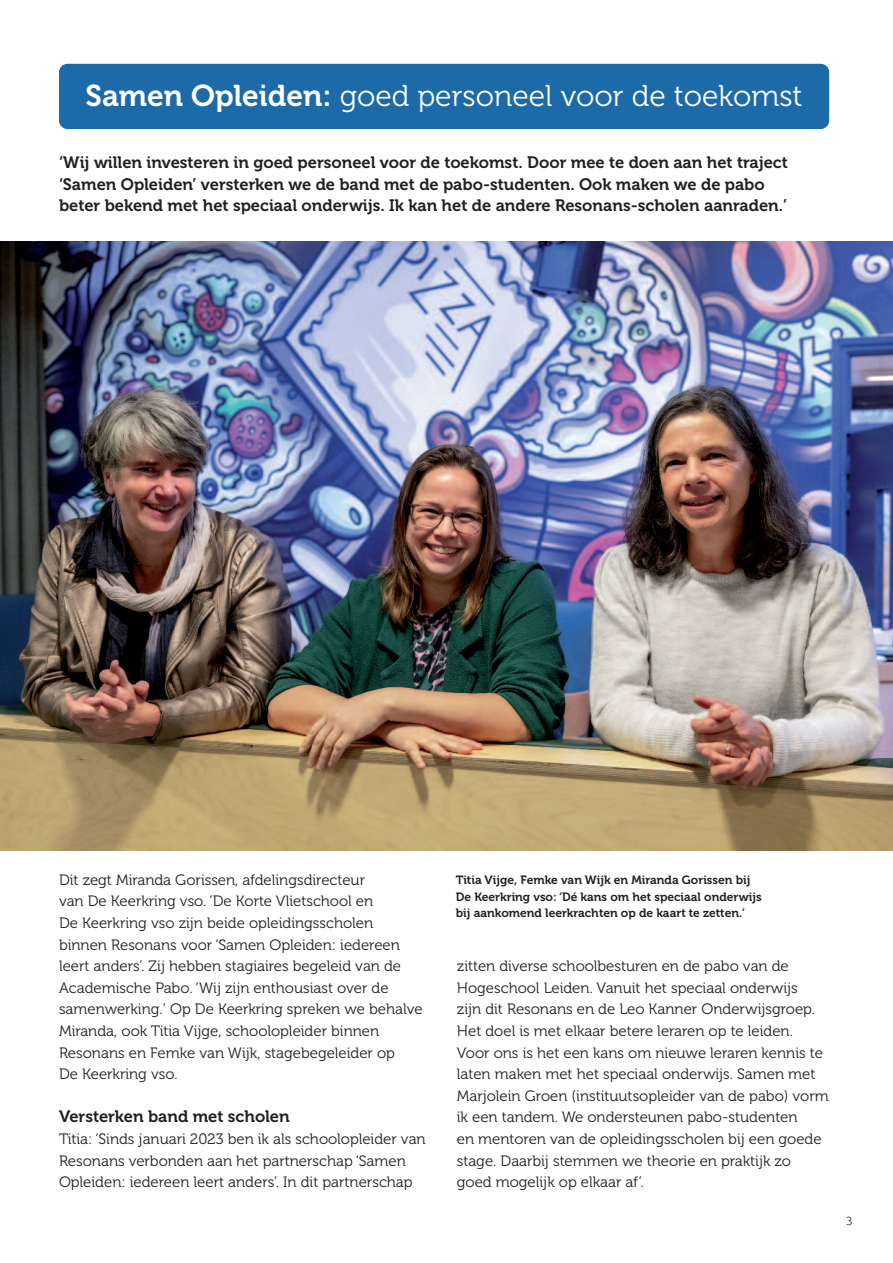
<style>
.page{position:relative;width:893px;height:1263px;background:#fff}
.page>*{position:absolute;margin:0;border:0;box-sizing:border-box;transform-origin:0 0}
.t1{font:30px "Museo 300";color:#fff}
.t2{font:16.5px/21.6px "Museo 700";color:#231f20}
.t3{font:15px/21.6px "Museo 300";color:#231f20}
.t4{font:13.5px "Courier";color:#231f20}
.t5{font:12px/16.5px "Museo 700";color:#231f20}
.s1{font-family:"Museo 700"}
</style>
<div class="page">
<img style="left:0;top:242px;width:893px;height:608px">
<div style="left:59px;top:64px;width:770px;height:65px;background:#1d6aa8;border-radius:9px"></div>
<h1 class="t1" style="left:86px;top:85px;width:718px"><span class="s1">Samen Opleiden:</span> goed personeel voor de toekomst</h1>
<p class="t2" style="left:59px;top:153px;width:730px">‘wij willen investeren in goed personeel voor de toekomst. door mee te doen aan het traject ‘Samen Opleiden’ versterken we de band met de pabo-studenten. Ook maken we de pabo beter bekend met het speciaal onderwijs. Ik kan het de andere Resonans-scholen aanraden.’</p>
<p class="t3" style="left:59px;top:870px;width:365px">Dit zegt Miranda Gorissen, afdelingsdirecteur<br>van De Keerkring vso. ‘De Korte Vlietschool en<br>De Keerkring vso zijn beide opleidingsscholen binnen Resonans voor ‘Samen Opleiden: iedereen leert anders’. Zij hebben stagiaires begeleid van de Academische Pabo. ‘Wij zijn enthousiast over de samenwerking.’ Op De Keerkring spreken we behalve Miranda, ook Titia Vijge, schoolopleider binnen Resonans en Femke van Wijk, stagebegeleider op<br>De Keerkring vso.</p>
<p class="t2" style="left:59px;top:1107px;width:232px">Versterken band met scholen</p>
<p class="t3" style="left:59px;top:1129px;width:368px">Titia: ‘Sinds januari 2023 ben ik als schoolopleider van<br>Resonans verbonden aan het partnerschap ‘Samen<br>Opleiden: iedereen leert anders’. In dit partnerschap</p>
<p class="t5" style="left:456px;top:873px;width:307px">titia Vijge, Femke van wijk en Miranda Gorissen bij de Keerkring vso: ‘dé kans om het speciaal onderwijs bij aankomend leerkrachten op de kaart te zetten.’</p>
<p class="t3" style="left:457px;top:956px;width:373px">zitten diverse schoolbesturen en de pabo van de Hogeschool Leiden. Vanuit het speciaal onderwijs<br>zijn dit Resonans en de Leo Kanner Onderwijsgroep.<br>Het doel is met elkaar betere leraren op te leiden.<br>Voor ons is het een kans om nieuwe leraren kennis te laten maken met het speciaal onderwijs. Samen met Marjolein Groen (instituutsopleider van de pabo) vorm ik een tandem. We ondersteunen pabo-studenten<br>en mentoren van de opleidingsscholen bij een goede stage. Daarbij stemmen we theorie en praktijk zo goed mogelijk op elkaar af’.</p>
<p class="t4" style="left:846px;top:1216px;width:10px">3</p>
</div>
